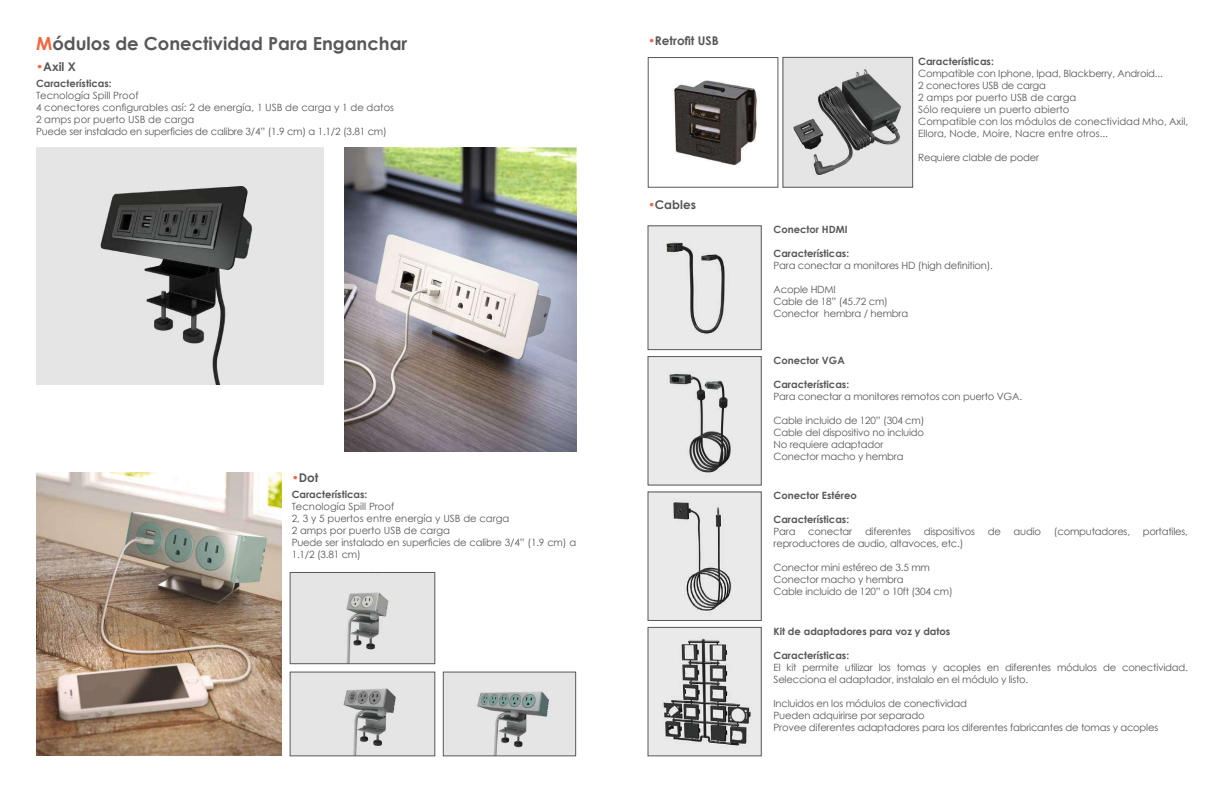
<style>
.page{position:relative;width:1224px;height:792px;background:#fff}
.page>*{position:absolute;margin:0;border:0;box-sizing:border-box;transform-origin:0 0}
.t1{font:700 18px "Century Gothic";color:#57585a}
.t2{font:700 12px "Century Gothic";color:#57585a}
.t3{font:10px/12px "Century Gothic";letter-spacing:-.02em;color:#57585a}
.t4{font:10px/12px "Century Gothic";color:#57585a}
.t5{font:700 10px "Century Gothic";color:#57585a}
.s1{color:#f26740}
</style>
<div class="page">
<img style="left:36px;top:147px;width:287px;height:238px">
<img style="left:345px;top:147px;width:231px;height:305px">
<img style="left:292px;top:574px;width:141px;height:88px">
<div style="left:290px;top:572px;width:145px;height:92px;border:1px solid #57585a"></div>
<img style="left:292px;top:674px;width:141px;height:80px">
<div style="left:290px;top:672px;width:145px;height:84px;border:1px solid #57585a"></div>
<img style="left:445px;top:674px;width:129px;height:80px">
<div style="left:443px;top:672px;width:133px;height:84px;border:1px solid #57585a"></div>
<img style="left:36px;top:473px;width:246px;height:283px">
<img style="left:785px;top:59px;width:126px;height:126px">
<div style="left:783px;top:57px;width:130px;height:130px;border:1px solid #57585a"></div>
<img style="left:673px;top:80px;width:84px;height:86px">
<div style="left:648px;top:57px;width:130px;height:130px;border:1px solid #57585a"></div>
<img style="left:650px;top:228px;width:109px;height:120px">
<img style="left:650px;top:494px;width:109px;height:125px">
<img style="left:650px;top:629px;width:109px;height:125px">
<div style="left:648px;top:627px;width:113px;height:129px;border:1px solid #57585a"></div>
<img style="left:650px;top:358px;width:109px;height:125px">
<h1 class="t1" style="left:36px;top:29px;width:373px"><span class="s1">M</span>ódulos de Conectividad Para Enganchar</h1>
<p class="t2" style="left:36px;top:58px;width:41px"><span class="s1">•</span>Axil X</p>
<p class="t5" style="left:36px;top:76px;width:77px">Características:</p>
<p class="t4" style="left:36px;top:89px;width:360px">Tecnología Spill Proof<br>4 conectores configurables así: 2 de energía, 1 USB de carga y 1 de datos 2 amps por puerto USB de carga<br>Puede ser instalado en superficies de calibre 3/4” (1.9 cm) a 1.1/2 (3.81 cm)</p>
<p class="t2" style="left:292px;top:468px;width:28px"><span class="s1">•</span>Dot</p>
<p class="t5" style="left:292px;top:486px;width:77px">Características:</p>
<p class="t4" style="left:292px;top:500px;width:286px">Tecnología Spill Proof<br>2, 3 y 5 puertos entre energía y USB de carga<br>2 amps por puerto USB de carga<br>Puede ser instalado en superficies de calibre 3/4” (1.9 cm) a 1.1/2 (3.81 cm)</p>
<p class="t2" style="left:648px;top:32px;width:72px"><span class="s1">•</span>Retrofit USB</p>
<p class="t2" style="left:648px;top:195px;width:49px"><span class="s1">•</span>Cables</p>
<p class="t5" style="left:918px;top:54px;width:77px">Características:</p>
<p class="t4" style="left:918px;top:67px;width:272px">Compatible con Iphone, Ipad, Blackberry, Android...<br>2 conectores USB de carga<br>2 amps por puerto USB de carga<br>Sólo requiere un puerto abierto<br>Compatible con los módulos de conectividad Mho, Axil, Ellora, Node, Moire, Nacre entre otros...</p>
<p class="t3" style="left:918px;top:151px;width:122px">Requiere clable de poder</p>
<p class="t5" style="left:774px;top:222px;width:76px">Conector HDMI</p>
<p class="t5" style="left:774px;top:246px;width:77px">Características:</p>
<p class="t3" style="left:774px;top:259px;width:221px">Para conectar a monitores HD (high definition).</p>
<p class="t3" style="left:774px;top:283px;width:136px">Acople HDMI<br>Cable de 18” (45.72 cm)<br>Conector hembra / hembra</p>
<p class="t5" style="left:774px;top:353px;width:73px">Conector VGA</p>
<p class="t5" style="left:774px;top:377px;width:77px">Características:</p>
<p class="t3" style="left:774px;top:390px;width:250px">Para conectar a monitores remotos con puerto VGA.</p>
<p class="t3" style="left:774px;top:414px;width:152px">Cable incluido de 120” (304 cm)<br>Cable del dispositivo no incluido<br>No requiere adaptador<br>Conector macho y hembra</p>
<p class="t5" style="left:774px;top:488px;width:85px">Conector Estéreo</p>
<p class="t5" style="left:774px;top:512px;width:77px">Características:</p>
<p class="t3" style="left:774px;top:526px;width:23px">Para</p>
<p class="t3" style="left:808px;top:526px;width:45px">conectar</p>
<p class="t3" style="left:865px;top:526px;width:48px">diferentes</p>
<p class="t3" style="left:924px;top:526px;width:53px">dispositivos</p>
<p class="t3" style="left:988px;top:526px;width:15px">de</p>
<p class="t3" style="left:1014px;top:526px;width:29px">audio</p>
<p class="t3" style="left:1054px;top:526px;width:78px">(computadores,</p>
<p class="t3" style="left:1143px;top:526px;width:47px">portatiles,</p>
<p class="t3" style="left:774px;top:538px;width:191px">reproductores de audio, altavoces, etc.)</p>
<p class="t3" style="left:774px;top:562px;width:181px">Conector mini estéreo de 3.5 mm<br>Conector macho y hembra<br>Cable incluido de 120” o 10ft (304 cm)</p>
<p class="t5" style="left:774px;top:624px;width:178px">Kit de adaptadores para voz y datos</p>
<p class="t5" style="left:774px;top:648px;width:77px">Características:</p>
<p class="t3" style="left:774px;top:661px;width:416px">El kit permite utilizar los tomas y acoples en diferentes módulos de conectividad.<br>Selecciona el adaptador, instalalo en el módulo y listo.</p>
<p class="t3" style="left:774px;top:697px;width:386px">Incluidos en los módulos de conectividad<br>Pueden adquirirse por separado<br>Provee diferentes adaptadores para los diferentes fabricantes de tomas y acoples</p>
</div>
